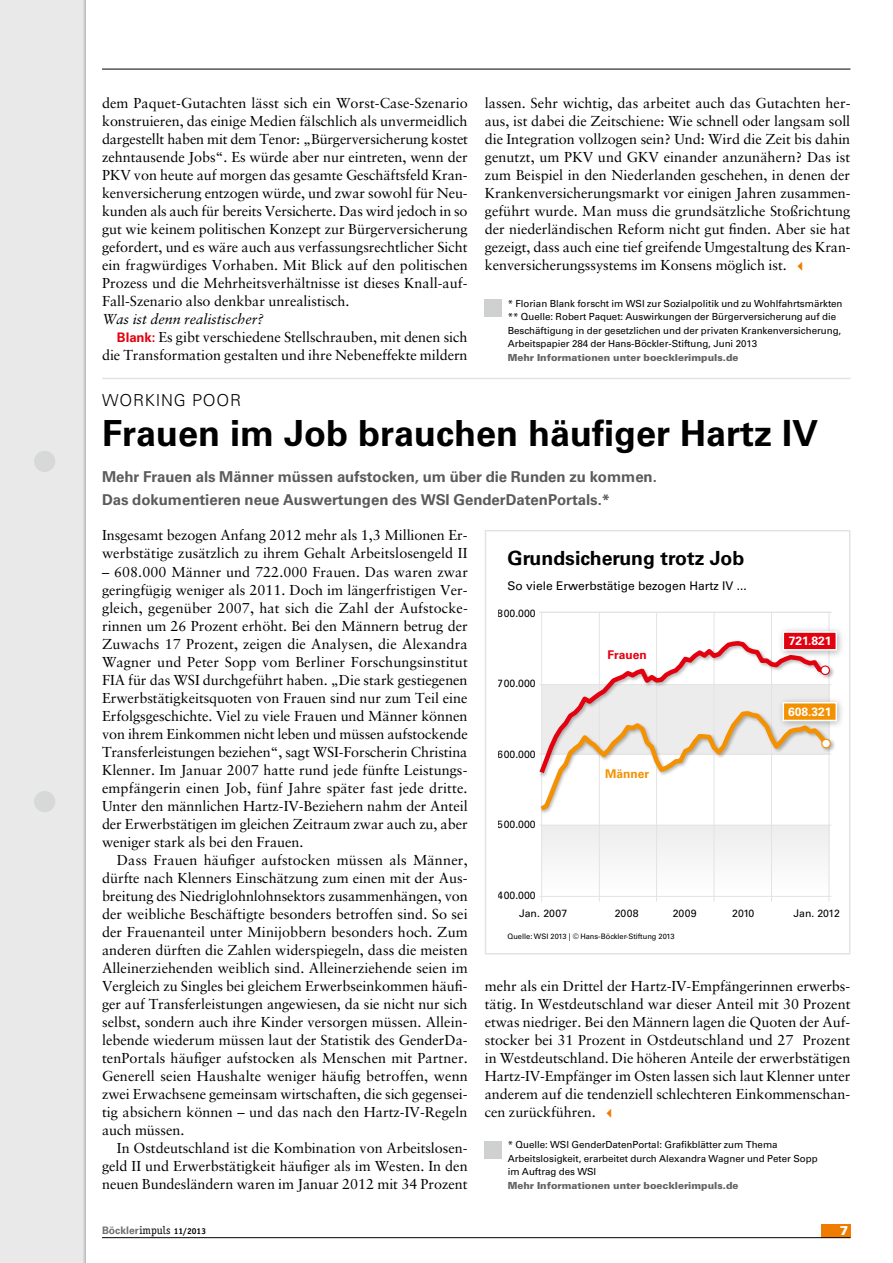
<style>
.page{position:relative;width:893px;height:1263px;background:#fff}
.page>*{position:absolute;margin:0;border:0;box-sizing:border-box;transform-origin:0 0}
.t1{font:700 36px "Univers LT Std";color:#000}
.t2{font:700 19.5px "Univers LT Std";color:#000}
.t3{font:300 16.5px "Univers LT Std";letter-spacing:.05em;color:#000}
.t4{font:700 15px/22.5px "Univers LT Std";letter-spacing:-.005em;color:#5c5b5b}
.t5{font:14.4px/18px "Sabon LT";letter-spacing:-.005em;color:#000;text-align:justify}
.t6{font:italic 14.4px "Sabon LT";letter-spacing:-.005em;color:#000}
.t7{font:900 12.9px "Univers LT Std";color:#fff}
.t8{font:12px "Univers LT Std";color:#000}
.t9{font:700 12px "Univers LT Std";color:#fff}
.t10{font:700 12px "Univers LT Std";color:#f39100}
.t11{font:700 12px "Univers LT Std";color:#e3000f}
.t12{font:10.5px "Univers LT Std";color:#000}
.t13{font:700 10.35px "Univers LT Std";color:#6f6f6e}
.t14{font:9.75px/13.5px "Univers LT Std";letter-spacing:-.005em;color:#000}
.t15{font:900 9.75px "Univers LT Std";letter-spacing:-.005em;color:#636362}
.t16{font:7.5px "Univers LT Std";color:#000}
.s1{font-family:"Univers LT Std";font-weight:700;font-size:13.2px;color:#e3000f}
.s2{font-family:"European Pi Three";font-size:10.5px;color:#ef7c00}
.s3{font-family:"Officina Serif LT";font-weight:400;font-size:11.25px;color:#000}
.s4{font-family:"Officina Serif LT";font-size:8.55px;color:#000}
</style>
<div class="page">
<hr style="left:102px;top:69px;width:748px;height:1px;background:#000">
<div style="left:0;top:0;width:85px;height:1263px;background:#e9e9e9"></div>
<hr style="left:84px;top:0;width:2px;height:1263px;background:#b1b2b3">
<hr style="left:83px;top:0;width:2px;height:1263px;background:#dadada">
<div style="left:34px;top:451px;width:21px;height:21px;background:#d7d8d8;border-radius:50%"></div>
<div style="left:34px;top:791px;width:21px;height:21px;background:#d7d8d8;border-radius:50%"></div>
<div style="left:821px;top:1224px;width:29px;height:13px;background:#ef7c00"></div>
<hr style="left:102px;top:1237px;width:748px;height:1px;background:#000">
<div style="left:542px;top:825px;width:287px;height:70px;background:#f5f6f6"></div>
<hr style="left:539px;top:612px;width:292px;height:1px;background:#e3e3e3">
<hr style="left:539px;top:896px;width:292px;height:1px;background:#e3e3e3">
<hr style="left:539px;top:825px;width:292px;height:1px;background:#e3e3e3">
<hr style="left:599px;top:612px;width:1px;height:289px;background:#e3e3e3">
<hr style="left:656px;top:612px;width:1px;height:289px;background:#e3e3e3">
<hr style="left:714px;top:612px;width:1px;height:289px;background:#e3e3e3">
<hr style="left:771px;top:612px;width:1px;height:289px;background:#e3e3e3">
<hr style="left:829px;top:612px;width:1px;height:289px;background:#e3e3e3">
<hr style="left:541px;top:612px;width:1px;height:289px;background:#e3e3e3">
<svg style="left:539px;top:639px;width:293px;height:176px"></svg>
<img style="left:775px;top:694px;width:67px;height:38px">
<div style="left:783px;top:703px;width:53px;height:17px;background:#f39100"></div>
<div style="left:782px;top:702px;width:55px;height:19px;border:2px solid #fff"></div>
<img style="left:775px;top:624px;width:67px;height:37px">
<div style="left:783px;top:632px;width:53px;height:18px;background:#e3000f"></div>
<div style="left:782px;top:631px;width:55px;height:19px;border:2px solid #fff"></div>
<div style="left:485px;top:530px;width:365px;height:424px;border:2px solid #e3e3e3"></div>
<div style="left:485px;top:1141px;width:17px;height:17px;background:#cfd0d0"></div>
<div style="left:485px;top:299px;width:17px;height:17px;background:#cfd0d0"></div>
<hr style="left:102px;top:378px;width:748px;height:1px;background:#e3e3e3">
<p class="t5" style="left:102px;top:94px;width:367px">dem Paquet-Gutachten lässt sich ein Worst-Case-Szenario konstruieren, das einige Medien fälschlich als unvermeidlich dargestellt haben mit dem Tenor: „Bürgerversicherung kostet zehntausende Jobs“. Es würde aber nur eintreten, wenn der PKV von heute auf morgen das gesamte Geschäftsfeld Kran&shy;kenversicherung entzogen würde, und zwar sowohl für Neu&shy;kunden als auch für bereits Versicherte. Das wird jedoch in so gut wie keinem politischen Konzept zur Bürgerversicherung gefordert, und es wäre auch aus verfassungsrechtlicher Sicht ein fragwürdiges Vorhaben. Mit Blick auf den politischen Prozess und die Mehrheitsverhältnisse ist dieses Knall-auf-Fall-Szenario also denkbar unrealistisch.</p>
<p class="t6" style="left:102px;top:311px;width:163px">Was ist denn realistischer?</p>
<p class="t5" style="left:117px;top:328px;width:352px"><span class="s1">Blank:</span> Es gibt verschiedene Stellschrauben, mit denen sich</p>
<p class="t5" style="left:102px;top:346px;width:367px">die Transformation gestalten und ihre Nebeneffekte mildern</p>
<p class="t5" style="left:485px;top:94px;width:367px">lassen. Sehr wichtig, das arbeitet auch das Gutachten her&shy;aus, ist dabei die Zeitschiene: Wie schnell oder langsam soll die Integration vollzogen sein? Und: Wird die Zeit bis dahin genutzt, um PKV und GKV einander anzunähern? Das ist zum Beispiel in den Niederlanden geschehen, in denen der Krankenversicherungsmarkt vor einigen Jahren zusammen&shy;geführt wurde. Man muss die grundsätzliche Stoßrichtung der niederländischen Reform nicht gut finden. Aber sie hat gezeigt, dass auch eine tief greifende Umgestaltung des Kran&shy;kenversicherungssystems im Konsens möglich ist. <span class="s2">B</span></p>
<p class="t14" style="left:508px;top:296px;width:336px">* Florian Blank forscht im WSI zur Sozialpolitik und zu Wohlfahrtsmärkten ** Quelle: Robert Paquet: Auswirkungen der Bürgerversicherung auf die Beschäftigung in der gesetzlichen und der privaten Krankenversicherung, Arbeitspapier 284 der Hans-Böckler-Stiftung, Juni 2013</p>
<p class="t15" style="left:508px;top:351px;width:232px">Mehr Informationen unter boecklerimpuls.de</p>
<p class="t3" style="left:102px;top:391px;width:141px">WORKI NG POOR</p>
<h1 class="t1" style="left:102px;top:412px;width:718px">Frauen im Job brauchen häufiger Hartz IV</h1>
<p class="t4" style="left:102px;top:466px;width:556px">Mehr Frauen als Männer müssen aufstocken, um über die Runden zu kommen.<br>Das dokumentieren neue Auswertungen des WSI GenderDatenPortals.*</p>
<p class="t5" style="left:102px;top:526px;width:367px">Insgesamt bezogen Anfang 2012 mehr als 1,3 Millionen Er&shy;werbstätige zusätzlich zu ihrem Gehalt Arbeitslosengeld II</p>
<p class="t5" style="left:102px;top:562px;width:367px">– 608.000 Männer und 722.000 Frauen. Das waren zwar geringfügig weniger als 2011. Doch im längerfristigen Ver&shy;gleich, gegenüber 2007, hat sich die Zahl der Aufstocke&shy;rinnen um 26 Prozent erhöht. Bei den Männern betrug der Zuwachs 17 Prozent, zeigen die Analysen, die Alexandra Wagner und Peter Sopp vom Berliner Forschungsinstitut FIA für das WSI durchgeführt haben. „Die stark gestiegenen Erwerbstätigkeitsquoten von Frauen sind nur zum Teil eine Erfolgsgeschichte. Viel zu viele Frauen und Männer können von ihrem Einkommen nicht leben und müssen aufstockende Transferleistungen beziehen“, sagt WSI-Forscherin Christina Klenner. Im Januar 2007 hatte rund jede fünfte Leistungs&shy;empfängerin einen Job, fünf Jahre später fast jede dritte.<br>Unter den männlichen Hartz-IV-Beziehern nahm der Anteil der Erwerbstätigen im gleichen Zeitraum zwar auch zu, aber weniger stark als bei den Frauen.</p>
<p class="t5" style="left:102px;top:850px;width:367px;text-indent:15px">Dass Frauen häufiger aufstocken müssen als Männer, dürfte nach Klenners Einschätzung zum einen mit der Aus&shy;breitung des Niedriglohnlohnsektors zusammenhängen, von der weibliche Beschäftigte besonders betroffen sind. So sei der Frauenanteil unter Minijobbern besonders hoch. Zum anderen dürften die Zahlen widerspiegeln, dass die meisten Alleinerziehenden weiblich sind. Alleinerziehende seien im Vergleich zu Singles bei gleichem Erwerbseinkommen häufi&shy;ger auf Transferleistungen angewiesen, da sie nicht nur sich selbst, sondern auch ihre Kinder versorgen müssen. Allein&shy;lebende wiederum müssen laut der Statistik des GenderDa&shy;tenPortals häufiger aufstocken als Menschen mit Partner.<br>Generell seien Haushalte weniger häufig betroffen, wenn zwei Erwachsene gemeinsam wirtschaften, die sich gegensei&shy;tig absichern können – und das nach den Hartz-IV-Regeln auch müssen.</p>
<p class="t5" style="left:102px;top:1138px;width:367px;text-indent:15px">In Ostdeutschland ist die Kombination von Arbeitslosen&shy;geld II und Erwerbstätigkeit häufiger als im Westen. In den neuen Bundesländern waren im Januar 2012 mit 34 Prozent</p>
<h2 class="t2" style="left:507px;top:547px;width:238px">Grundsicherung trotz Job</h2>
<p class="t8" style="left:507px;top:579px;width:241px">So viele Erwerbstätige bezogen Hartz IV ...</p>
<p class="t12" style="left:498px;top:607px;width:39px">800.000</p>
<p class="t12" style="left:498px;top:677px;width:39px">700.000</p>
<p class="t12" style="left:498px;top:748px;width:39px">600.000</p>
<p class="t12" style="left:498px;top:818px;width:39px">500.000</p>
<p class="t12" style="left:498px;top:889px;width:39px">400.000</p>
<p class="t11" style="left:607px;top:648px;width:41px">Frauen</p>
<p class="t10" style="left:605px;top:766px;width:46px">Männer</p>
<p class="t9" style="left:789px;top:634px;width:44px">721.821</p>
<p class="t9" style="left:788px;top:705px;width:45px">608.321</p>
<p class="t12" style="left:519px;top:907px;width:50px">Jan. 2007</p>
<p class="t12" style="left:615px;top:907px;width:25px">2008</p>
<p class="t12" style="left:673px;top:907px;width:25px">2009</p>
<p class="t12" style="left:732px;top:907px;width:24px">2010</p>
<p class="t12" style="left:794px;top:907px;width:48px">Jan. 2012</p>
<p class="t16" style="left:507px;top:932px;width:169px">Quelle: WSI 2013 | © Hans-Böckler-Stiftung 2013</p>
<p class="t5" style="left:485px;top:976px;width:367px">mehr als ein Drittel der Hartz-IV-Empfängerinnen erwerbs&shy;tätig. In Westdeutschland war dieser Anteil mit 30 Prozent etwas niedriger. Bei den Männern lagen die Quoten der Auf&shy;stocker bei 31 Prozent in Ostdeutschland und 27 Prozent in Westdeutschland. Die höheren Anteile der erwerbstätigen Hartz-IV-Empfänger im Osten lassen sich laut Klenner unter anderem auf die tendenziell schlechteren Einkommenschan&shy;cen zurückführen. <span class="s2">B</span></p>
<p class="t14" style="left:508px;top:1138px;width:311px">* Quelle: WSI GenderDatenPortal: Grafikblätter zum Thema<br>Arbeitslosigkeit, erarbeitet durch Alexandra Wagner und Peter Sopp im Auftrag des WSI</p>
<p class="t15" style="left:508px;top:1179px;width:232px">Mehr Informationen unter boecklerimpuls.de</p>
<p class="t13" style="left:102px;top:1224px;width:106px">Böckler<span class="s3">impuls</span> <span class="s4">11/2013</span></p>
<p class="t7" style="left:840px;top:1222px;width:10px">7</p>
</div>
